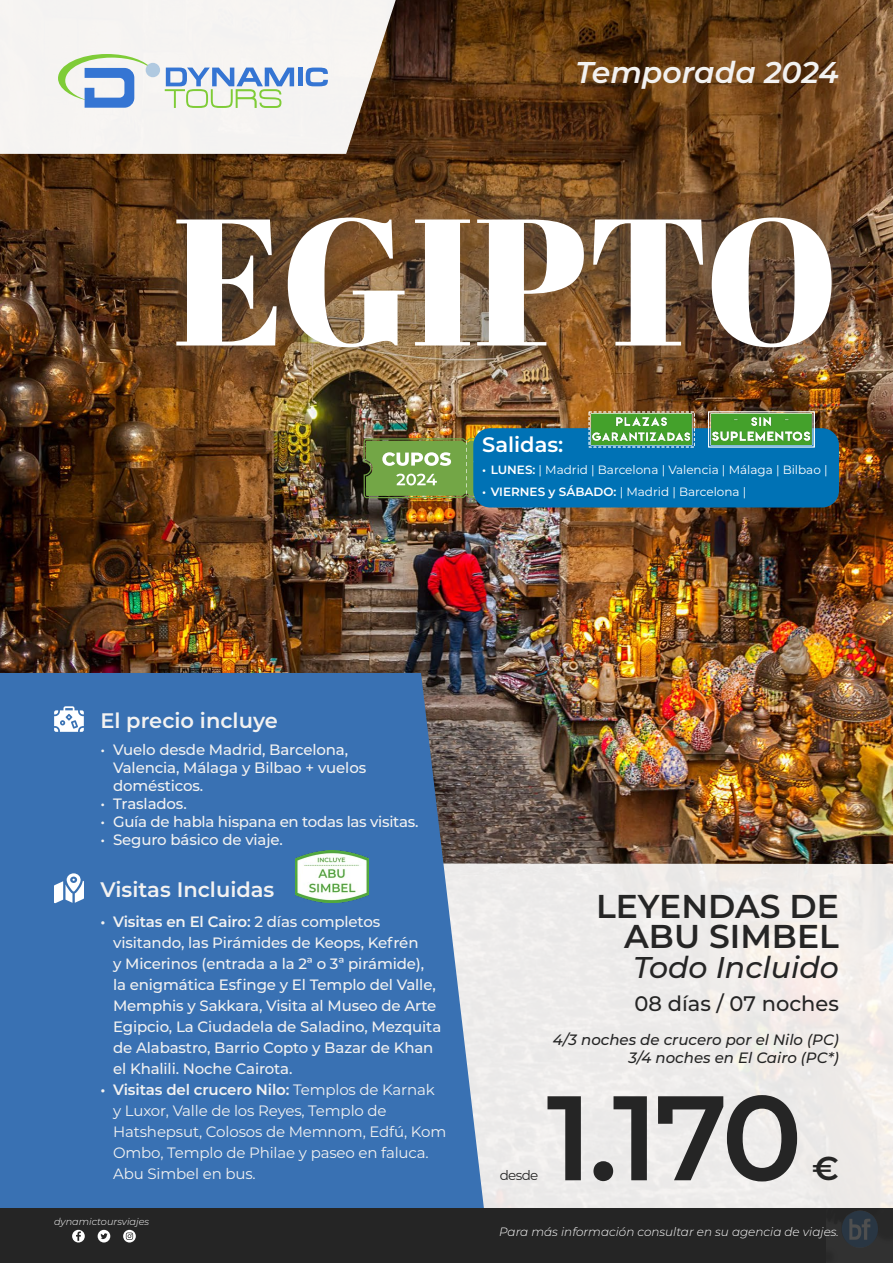
<style>
.page{position:relative;width:893px;height:1263px;background:#fff}
.page>*{position:absolute;margin:0;border:0;box-sizing:border-box;transform-origin:0 0}
.t1{font:180px "Abril Fatface";letter-spacing:-.01em;color:#fff}
.t2{font:600 120px "Montserrat";color:#252525}
.t3{font:600 33px/30px "Montserrat";color:#252525;text-align:right}
.t4{font:italic 600 30px "Montserrat";color:#f3f2f1}
.t5{font:italic 500 30px "Montserrat";color:#252525}
.t6{font:600 21px "Montserrat";color:#f3f2f1}
.t7{font:500 21px "Montserrat";color:#252525}
.t8{font:600 21px "Montserrat";color:#fff}
.t9{font:500 15px/21px "Montserrat";letter-spacing:-.01em;color:#f3f2f1}
.t10{font:15px/21px "Montserrat";letter-spacing:-.01em;color:#f3f2f1}
.t11{font:italic 500 15px/18px "Montserrat";color:#252525;text-align:right}
.t12{font:13.5px "Montserrat";letter-spacing:-.05em;color:#252525}
.t13{font:12px "Montserrat";color:#fff}
.t14{font:italic 300 12px "Montserrat";color:#fff}
.t15{font:italic 300 9.75px "Montserrat";color:#fff}
.s1{font-weight:600}
</style>
<div class="page">
<img style="left:0;top:0;width:893px;height:863px">
<svg style="left:0;top:0;width:423px;height:154px;fill:#f5f4f2"></svg>
<svg style="left:58px;top:54px;width:95px;height:54px"></svg>
<div style="left:146px;top:63px;width:14px;height:14px;background:#b0c9e0;border-radius:50%"></div>
<div style="left:298px;top:68px;width:5px;height:18px;background:#3575d3"></div>
<svg style="left:306px;top:68px;width:22px;height:18px"></svg>
<svg style="left:165px;top:68px;width:129px;height:40px"></svg>
<svg style="left:485px;top:863px;width:408px;height:346px;background:#edebe9"></svg>
<svg style="left:0;top:673px;width:485px;height:536px;background:#3f73b0"></svg>
<svg style="left:54px;top:706px;width:30px;height:26px"></svg>
<svg style="left:54px;top:873px;width:30px;height:30px"></svg>
<img style="left:295px;top:851px;width:73px;height:51px">
<div style="left:0;top:1209px;width:893px;height:54px;background:#252525"></div>
<svg style="left:123px;top:1230px;width:13px;height:12px"></svg>
<svg style="left:98px;top:1230px;width:12px;height:12px"></svg>
<svg style="left:72px;top:1230px;width:13px;height:12px"></svg>
<div style="left:132px;top:171px;width:746px;height:222px;background:#494848;opacity:.5"></div>
<svg style="left:364px;top:438px;width:111px;height:60px;background:#81a957"></svg>
<div style="left:473px;top:428px;width:366px;height:79px;background:#0072b5;border-radius:17px"></div>
<img style="left:588px;top:410px;width:106px;height:38px">
<img style="left:708px;top:410px;width:107px;height:38px">
<img style="left:826px;top:1196px;width:67px;height:67px">
<h3 class="t4" style="left:575px;top:51px;width:265px">Temporada 2024</h3>
<h1 class="t1" style="left:173px;top:155px;width:668px">EGIPTO</h1>
<h3 class="t8" style="left:482px;top:430px;width:83px">Salidas:</h3>
<p class="t13" style="left:482px;top:461px;width:347px"><span class="s1">• LUNES:</span> | Madrid | Barcelona | Valencia | Málaga | Bilbao |</p>
<p class="t13" style="left:482px;top:483px;width:266px"><span class="s1">• VIERNES y SÁBADO:</span> | Madrid | Barcelona |</p>
<h3 class="t6" style="left:100px;top:705px;width:179px">El precio incluye</h3>
<p class="t9" style="left:113px;top:740px;width:255px;line-height:18px;text-indent:-13px">• Vuelo desde Madrid, Barcelona,<br>Valencia, Málaga y Bilbao + vuelos domésticos.</p>
<p class="t9" style="left:100px;top:792px;width:88px">• Traslados.</p>
<p class="t9" style="left:100px;top:810px;width:320px">• Guía de habla hispana en todas las visitas.</p>
<p class="t9" style="left:100px;top:828px;width:184px">• Seguro básico de viaje.</p>
<h3 class="t6" style="left:100px;top:875px;width:176px">Visitas Incluidas</h3>
<p class="t9" style="left:113px;top:911px;width:330px;text-indent:-13px"><span class="s1">• Visitas en El Cairo:</span> 2 días completos visitando, las Pirámides de Keops, Kefrén<br>y Micerinos (entrada a la 2ª o 3ª pirámide),<br>la enigmática Esfinge y El Templo del Valle, Memphis y Sakkara, Visita al Museo de Arte Egipcio, La Ciudadela de Saladino, Mezquita de Alabastro, Barrio Copto y Bazar de Khan el Khalili. Noche Cairota.</p>
<p class="t10" style="left:113px;top:1079px;width:335px;text-indent:-13px"><span class="s1">• Visitas del crucero Nilo:</span> Templos de Karnak y Luxor, Valle de los Reyes, Templo de Hatshepsut, Colosos de Memnom, Edfú, Kom Ombo, Templo de Philae y paseo en faluca.<br>Abu Simbel en bus.</p>
<p class="t15" style="left:54px;top:1215px;width:97px">dynamictoursviajes</p>
<h3 class="t3" style="left:596px;top:889px;width:244px">LEYENDAS DE<br>ABU SIMBEL</h3>
<h3 class="t5" style="left:633px;top:946px;width:207px">Todo Incluido</h3>
<h3 class="t7" style="left:634px;top:989px;width:206px">08 días / 07 noches</h3>
<p class="t11" style="left:553px;top:1030px;width:288px">4/3 noches de crucero por el Nilo (PC)<br>3/4 noches en El Cairo (PC*)</p>
<p class="t12" style="left:500px;top:1166px;width:40px">desde</p>
<h2 class="t2" style="left:547px;top:1052px;width:257px">1.170</h2>
<h3 class="t3" style="left:812px;top:1152px;width:28px">€</h3>
<p class="t14" style="left:499px;top:1223px;width:341px">Para más información consultar en su agencia de viajes.</p>
</div>
